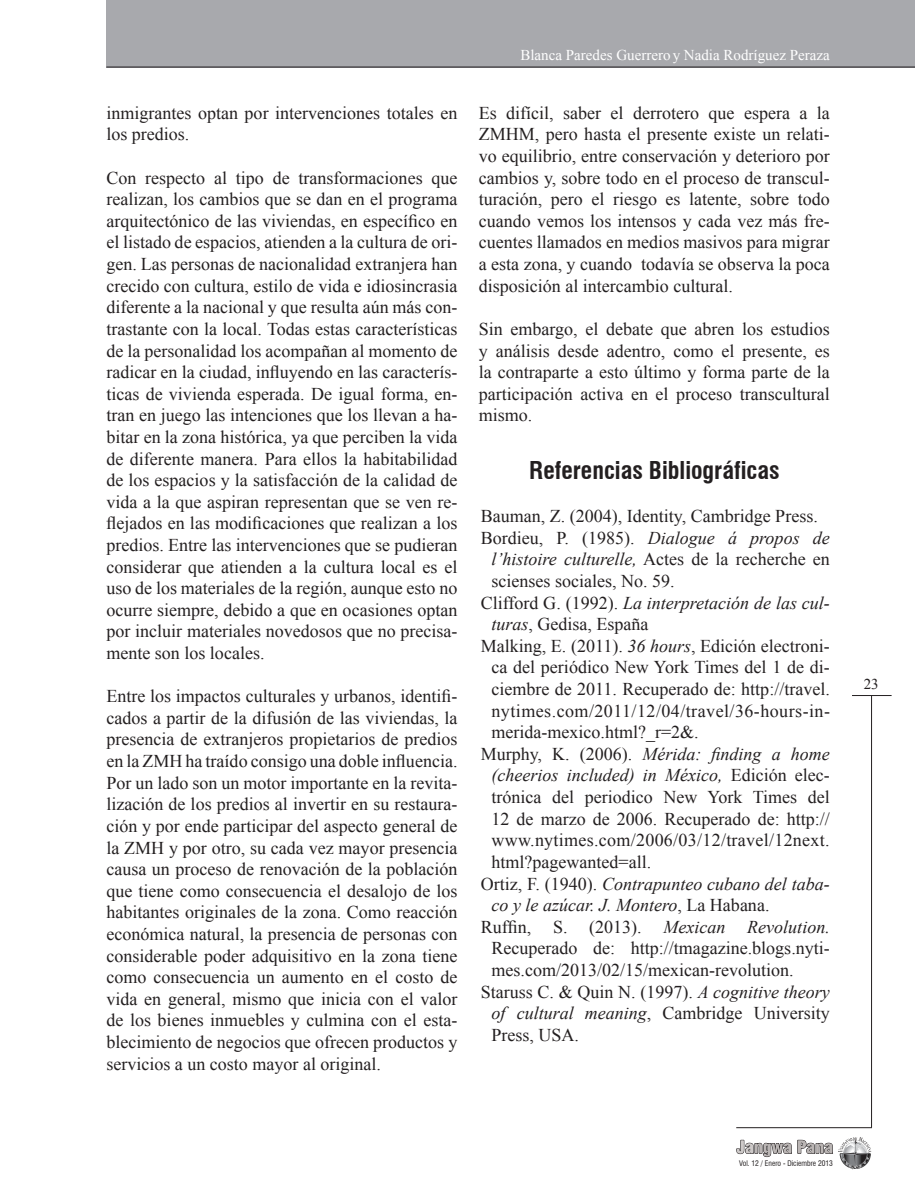
<style>
.page{position:relative;width:915px;height:1191px;background:#fff}
.page>*{position:absolute;margin:0;border:0;box-sizing:border-box;transform-origin:0 0}
.t1{font:700 condensed 24px "Swiss 721 BT";color:#231f20}
.t2{font:18px/21.6px "Times New Roman";color:#231f20;text-align:justify}
.t3{font:italic 18px "Times New Roman";color:#231f20}
.t4{font:18px "Times New Roman";letter-spacing:.025em;color:#231f20}
.t5{font:15px "Times New Roman";color:#fff}
.t6{font:15px "Times New Roman";color:#231f20}
.t7{font:condensed 7.5px "Swiss 721 BT";color:#231f20}
.s1{font-style:italic}
.s2{font-style:normal}
</style>
<div class="page">
<div style="left:106px;top:0;width:808px;height:67px;background:#a8a9ad"></div>
<hr style="left:106px;top:67px;width:808px;height:1px;background:#231f20">
<svg style="left:736px;top:1137px;width:134px;height:32px"></svg>
<hr style="left:736px;top:1127px;width:135px;height:1px;background:#231f20">
<hr style="left:870px;top:695px;width:1px;height:432px;background:#231f20">
<hr style="left:851px;top:695px;width:40px;height:1px;background:#231f20">
<p class="t2" style="left:106px;top:102px;width:352px">inmigrantes optan por intervenciones totales en los predios.</p>
<p class="t2" style="left:106px;top:166px;width:352px">Con respecto al tipo de transformaciones que realizan, los cambios que se dan en el programa arquitectónico de las viviendas, en específico en el listado de espacios, atienden a la cultura de ori&shy;gen. Las personas de nacionalidad extranjera han crecido con cultura, estilo de vida e idiosincrasia diferente a la nacional y que resulta aún más con&shy;trastante con la local. Todas estas características de la personalidad los acompañan al momento de radicar en la ciudad, influyendo en las caracterís&shy;ticas de vivienda esperada. De igual forma, en&shy;tran en juego las intenciones que los llevan a ha&shy;bitar en la zona histórica, ya que perciben la vida de diferente manera. Para ellos la habitabilidad de los espacios y la satisfacción de la calidad de vida a la que aspiran representan que se ven re&shy;flejados en las modificaciones que realizan a los predios. Entre las intervenciones que se pudieran considerar que atienden a la cultura local es el uso de los materiales de la región, aunque esto no ocurre siempre, debido a que en ocasiones optan por incluir materiales novedosos que no precisa&shy;mente son los locales.</p>
<p class="t2" style="left:106px;top:685px;width:352px">Entre los impactos culturales y urbanos, identifi&shy;cados a partir de la difusión de las viviendas, la presencia de extranjeros propietarios de predios en la ZMH ha traído consigo una doble influencia.<br>Por un lado son un motor importante en la revita&shy;lización de los predios al invertir en su restaura&shy;ción y por ende participar del aspecto general de la ZMH y por otro, su cada vez mayor presencia causa un proceso de renovación de la población que tiene como consecuencia el desalojo de los habitantes originales de la zona. Como reacción económica natural, la presencia de personas con considerable poder adquisitivo en la zona tiene como consecuencia un aumento en el costo de vida en general, mismo que inicia con el valor de los bienes inmuebles y culmina con el esta&shy;blecimiento de negocios que ofrecen productos y servicios a un costo mayor al original.</p>
<p class="t5" style="left:520px;top:45px;width:311px">Blanca Paredes Guerrero y Nadia Rodríguez Peraza</p>
<p class="t2" style="left:478px;top:102px;width:352px">Es difícil, saber el derrotero que espera a la ZMHM, pero hasta el presente existe un relati&shy;vo equilibrio, entre conservación y deterioro por cambios y, sobre todo en el proceso de transcul&shy;turación, pero el riesgo es latente, sobre todo cuando vemos los intensos y cada vez más fre&shy;cuentes llamados en medios masivos para migrar a esta zona, y cuando todavía se observa la poca disposición al intercambio cultural.</p>
<p class="t2" style="left:478px;top:318px;width:352px">Sin embargo, el debate que abren los estudios y análisis desde adentro, como el presente, es la contraparte a esto último y forma parte de la participación activa en el proceso transcultural mismo.</p>
<h1 class="t1" style="left:529px;top:456px;width:252px">Referencias Bibliográficas</h1>
<p class="t2" style="left:480px;top:505px;width:338px">Bauman, Z. (2004), Identity, Cambridge Press.</p>
<p class="t2" style="left:480px;top:526px;width:350px">Bordieu, P. (1985). <span class="s1">Dialogue á propos de</span></p>
<p class="t3" style="left:491px;top:547px;width:340px">l’histoire culturelle, <span class="s2">Actes de la recherche en</span></p>
<p class="t2" style="left:491px;top:570px;width:184px">scienses sociales, No. 59.</p>
<p class="t3" style="left:480px;top:590px;width:350px"><span class="s2">Clifford G. (1992).</span> La interpretación de las cul-</p>
<p class="t2" style="left:491px;top:613px;width:158px"><span class="s1">turas</span>, Gedisa, España</p>
<p class="t2" style="left:480px;top:634px;width:350px">Malking, E. (2011). <span class="s1">36 hours</span>, Edición electroni-</p>
<p class="t2" style="left:491px;top:656px;width:340px">ca del periódico New York Times del 1 de di-</p>
<p class="t2" style="left:491px;top:678px;width:340px">ciembre de 2011. Recuperado de: http://travel.</p>
<p class="t4" style="left:491px;top:698px;width:340px">nytimes.com/2011/12/04/travel/36-hours-in-</p>
<p class="t2" style="left:491px;top:721px;width:209px">merida-mexico.html?_r=2&amp;.</p>
<p class="t3" style="left:480px;top:741px;width:350px"><span class="s2">Murphy, K. (2006).</span> Mérida: finding a home</p>
<p class="t3" style="left:491px;top:763px;width:340px">(cheerios included) in México, <span class="s2">Edición elec-</span></p>
<p class="t2" style="left:491px;top:786px;width:340px">trónica del periodico New York Times del</p>
<p class="t2" style="left:491px;top:807px;width:340px">12 de marzo de 2006. Recuperado de: http://</p>
<p class="t2" style="left:491px;top:829px;width:339px">www.nytimes.com/2006/03/12/travel/12next.</p>
<p class="t2" style="left:491px;top:850px;width:161px">html?pagewanted=all.</p>
<p class="t3" style="left:480px;top:871px;width:350px"><span class="s2">Ortiz, F. (1940).</span> Contrapunteo cubano del taba-</p>
<p class="t3" style="left:491px;top:892px;width:279px">co y le azúcar. J. Montero<span class="s2">, La Habana.</span></p>
<p class="t3" style="left:480px;top:914px;width:350px"><span class="s2">Ruffin, S. (2013).</span> Mexican Revolution.</p>
<p class="t2" style="left:491px;top:937px;width:340px">Recuperado de: http://tmagazine.blogs.nyti-</p>
<p class="t2" style="left:491px;top:958px;width:303px">mes.com/2013/02/15/mexican-revolution.</p>
<p class="t2" style="left:480px;top:980px;width:350px">Staruss C. &amp; Quin N. (1997). <span class="s1">A cognitive theory</span></p>
<p class="t2" style="left:491px;top:1002px;width:340px"><span class="s1">of cultural meaning</span>, Cambridge University</p>
<p class="t2" style="left:491px;top:1023px;width:89px">Press, USA.</p>
<p class="t6" style="left:863px;top:673px;width:16px">23</p>
<p class="t7" style="left:738px;top:1158px;width:95px">Vol. 12 / Enero - Diciembre 2013</p>
</div>
